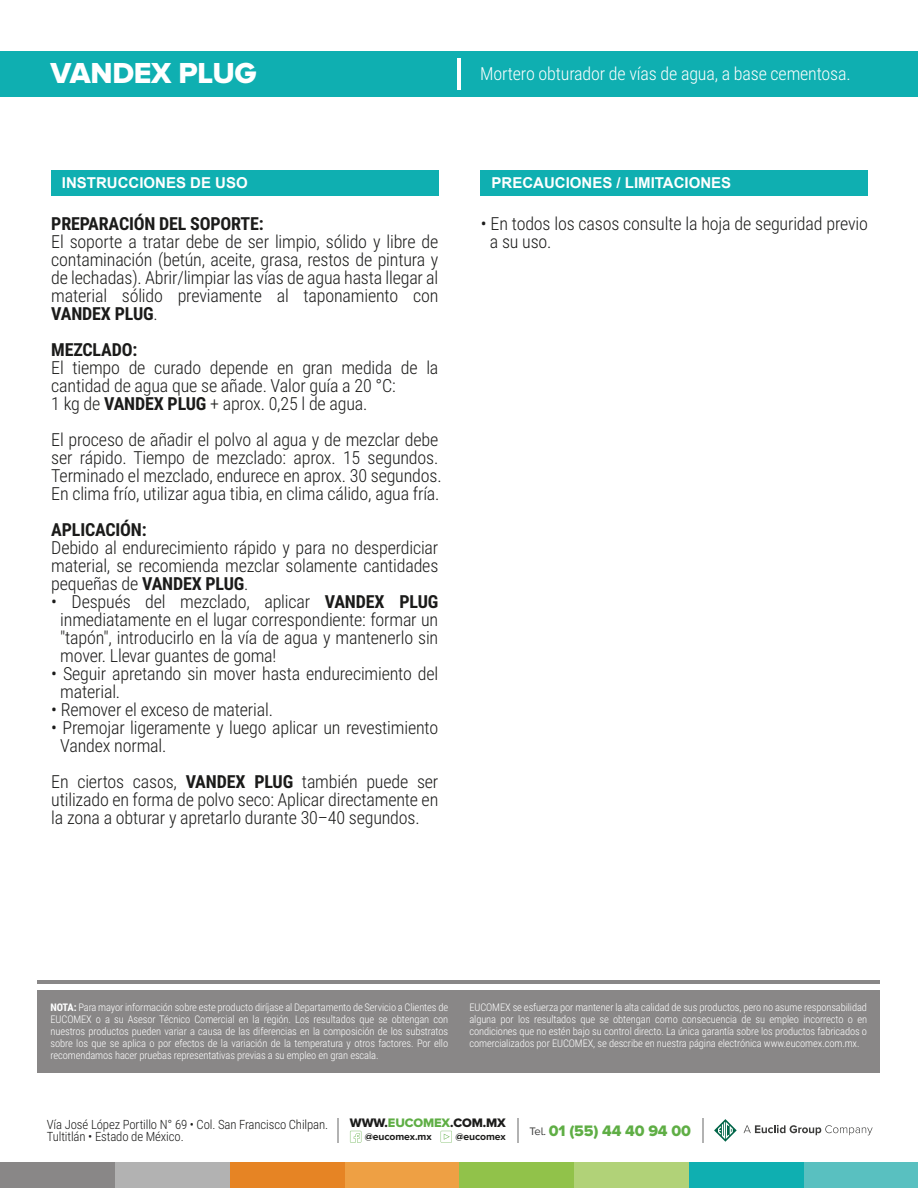
<style>
.page{position:relative;width:918px;height:1188px;background:#fff}
.page>*{position:absolute;margin:0;border:0;box-sizing:border-box;transform-origin:0 0}
.t1{font:30px "Proxima Nova A Extrabld";letter-spacing:-.01em;color:#fff}
.t2{font:300 18px/18px "Roboto Condensed";letter-spacing:-.01em;color:#1b1b1a}
.t3{font:300 18px "Roboto Condensed";letter-spacing:-.01em;color:#fff}
.t4{font:700 18px "Roboto Condensed";letter-spacing:-.01em;color:#1b1b1a}
.t5{font:15.75px "Proxima Nova A Extrabld";letter-spacing:-.01em;color:#5fae45}
.t6{font:700 15px "Arial";color:#fff}
.t7{font:300 12.75px/12.8px "Roboto Condensed";letter-spacing:-.01em;color:#1b1b1a}
.t8{font:12.75px "Proxima Nova A Extrabld";letter-spacing:-.01em;color:#1b1b1a}
.t9{font:300 10.5px/12px "Roboto Condensed";letter-spacing:-.01em;color:#fff;text-align:justify}
.t10{font:700 10.35px "Proxima Nova A";letter-spacing:-.01em;color:#1b1b1a}
.s1{font-weight:700}
.s2{color:#5fae45}
.s3{font-family:"Proxima Nova A";font-size:11.25px;color:#3d3d3c}
</style>
<div class="page">
<div style="left:37px;top:990px;width:843px;height:82px;background:#898787"></div>
<hr style="left:37px;top:980px;width:843px;height:3px;background:#898787">
<div style="left:804px;top:1162px;width:114px;height:26px;background:#59c0c0"></div>
<div style="left:689px;top:1162px;width:115px;height:26px;background:#0fafb1"></div>
<div style="left:574px;top:1162px;width:115px;height:26px;background:#b1d278"></div>
<div style="left:459px;top:1162px;width:115px;height:26px;background:#91c24a"></div>
<div style="left:345px;top:1162px;width:114px;height:26px;background:#eea044"></div>
<div style="left:230px;top:1162px;width:115px;height:26px;background:#e68424"></div>
<div style="left:115px;top:1162px;width:115px;height:26px;background:#b2b2b2"></div>
<div style="left:0;top:1162px;width:115px;height:26px;background:#898787"></div>
<svg style="left:714px;top:1119px;width:23px;height:23px"></svg>
<svg style="left:744px;top:1125px;width:129px;height:10px"></svg>
<svg style="left:441px;top:1131px;width:11px;height:12px"></svg>
<svg style="left:350px;top:1131px;width:11px;height:12px"></svg>
<svg style="left:702px;top:1118px;width:1px;height:25px"></svg>
<svg style="left:517px;top:1118px;width:1px;height:25px"></svg>
<hr style="left:337px;top:1118px;width:2px;height:25px;background:#b2b2b2">
<div style="left:0;top:51px;width:918px;height:45px;background:#0fafb1"></div>
<hr style="left:457px;top:58px;width:4px;height:31px;background:#fff">
<div style="left:51px;top:170px;width:387px;height:26px;background:#0fafb1"></div>
<div style="left:481px;top:170px;width:387px;height:26px;background:#0fafb1"></div>
<h1 class="t1" style="left:51px;top:56px;width:207px">VANDEX PLUG</h1>
<p class="t3" style="left:480px;top:61px;width:372px">Mortero obturador de vías de agua, a base cementosa.</p>
<p class="t6" style="left:62px;top:173px;width:187px">INSTRUCCIONES DE USO</p>
<p class="t4" style="left:51px;top:211px;width:214px">PREPARACIÓN DEL SOPORTE:</p>
<p class="t2" style="left:51px;top:232px;width:389px;text-align:justify">El soporte a tratar debe de ser limpio, sólido y libre de contaminación (betún, aceite, grasa, restos de pintura y de lechadas). Abrir/limpiar las vías de agua hasta llegar al material sólido previamente al taponamiento con <span class="s1">VANDEX PLUG</span>.</p>
<p class="t4" style="left:51px;top:337px;width:88px">MEZCLADO:</p>
<p class="t2" style="left:51px;top:358px;width:389px">El tiempo de curado depende en gran medida de la cantidad de agua que se añade. Valor guía a 20 °C:<br>1 kg de <span class="s1">VANDEX PLUG</span> + aprox. 0,25 l de agua.</p>
<p class="t2" style="left:51px;top:430px;width:392px">El proceso de añadir el polvo al agua y de mezclar debe ser rápido. Tiempo de mezclado: aprox. 15 segundos.<br>Terminado el mezclado, endurece en aprox. 30 segundos.<br>En clima frío, utilizar agua tibia, en clima cálido, agua fría.</p>
<p class="t4" style="left:51px;top:517px;width:97px">APLICACIÓN:</p>
<p class="t2" style="left:51px;top:538px;width:389px;text-align:justify">Debido al endurecimiento rápido y para no desperdiciar material, se recomienda mezclar solamente cantidades pequeñas de <span class="s1">VANDEX PLUG</span>.</p>
<p class="t2" style="left:60px;top:592px;width:380px;text-align:justify;text-indent:-9px">• Después del mezclado, aplicar <span class="s1">VANDEX PLUG </span>inmediatamente en el lugar correspondiente: formar un "tapón", introducirlo en la vía de agua y mantenerlo sin mover. Llevar guantes de goma!</p>
<p class="t2" style="left:60px;top:664px;width:380px;text-indent:-9px">• Seguir apretando sin mover hasta endurecimiento del material.</p>
<p class="t2" style="left:51px;top:700px;width:223px">• Remover el exceso de material.</p>
<p class="t2" style="left:60px;top:718px;width:380px;text-indent:-9px">• Premojar ligeramente y luego aplicar un revestimiento<br>Vandex normal.</p>
<p class="t2" style="left:51px;top:772px;width:389px;text-align:justify">En ciertos casos, <span class="s1">VANDEX PLUG</span> también puede ser utilizado en forma de polvo seco: Aplicar directamente en la zona a obturar y apretarlo durante 30–40 segundos.</p>
<p class="t6" style="left:492px;top:173px;width:241px">PRECAUCIONES / LIMITACIONES</p>
<p class="t2" style="left:490px;top:214px;width:380px;text-indent:-9px">• En todos los casos consulte la hoja de seguridad previo a su uso.</p>
<p class="t9" style="left:51px;top:1001px;width:399px"><span class="s1">NOTA:</span> Para mayor información sobre este producto diríjase al Departamento de Servicio a Clientes de EUCOMEX o a su Asesor Técnico Comercial en la región. Los resultados que se obtengan con nuestros productos pueden variar a causa de las diferencias en la composición de los substratos sobre los que se aplica o por efectos de la variación de la temperatura y otros factores. Por ello recomendamos hacer pruebas representativas previas a su empleo en gran escala.</p>
<p class="t9" style="left:469px;top:1001px;width:399px">EUCOMEX se esfuerza por mantener la alta calidad de sus productos, pero no asume responsabilidad alguna por los resultados que se obtengan como consecuencia de su empleo incorrecto o en condiciones que no estén bajo su control directo. La única garantía sobre los productos fabricados o comercializados por EUCOMEX, se describe en nuestra página electrónica www.eucomex.com.mx.</p>
<p class="t8" style="left:350px;top:1115px;width:157px">WWW.<span class="s2">EUCOMEX</span>.COM.MX</p>
<p class="t10" style="left:365px;top:1131px;width:68px">@eucomex.mx</p>
<p class="t10" style="left:456px;top:1131px;width:52px">@eucomex</p>
<p class="t7" style="left:47px;top:1117px;width:283px">Vía José López Portillo N° 69 • Col. San Francisco Chilpan.<br>Tultitlán • Estado de México.</p>
<p class="t5" style="left:529px;top:1121px;width:163px"><span class="s3">Tel.</span> 01 (55) 44 40 94 00</p>
</div>
